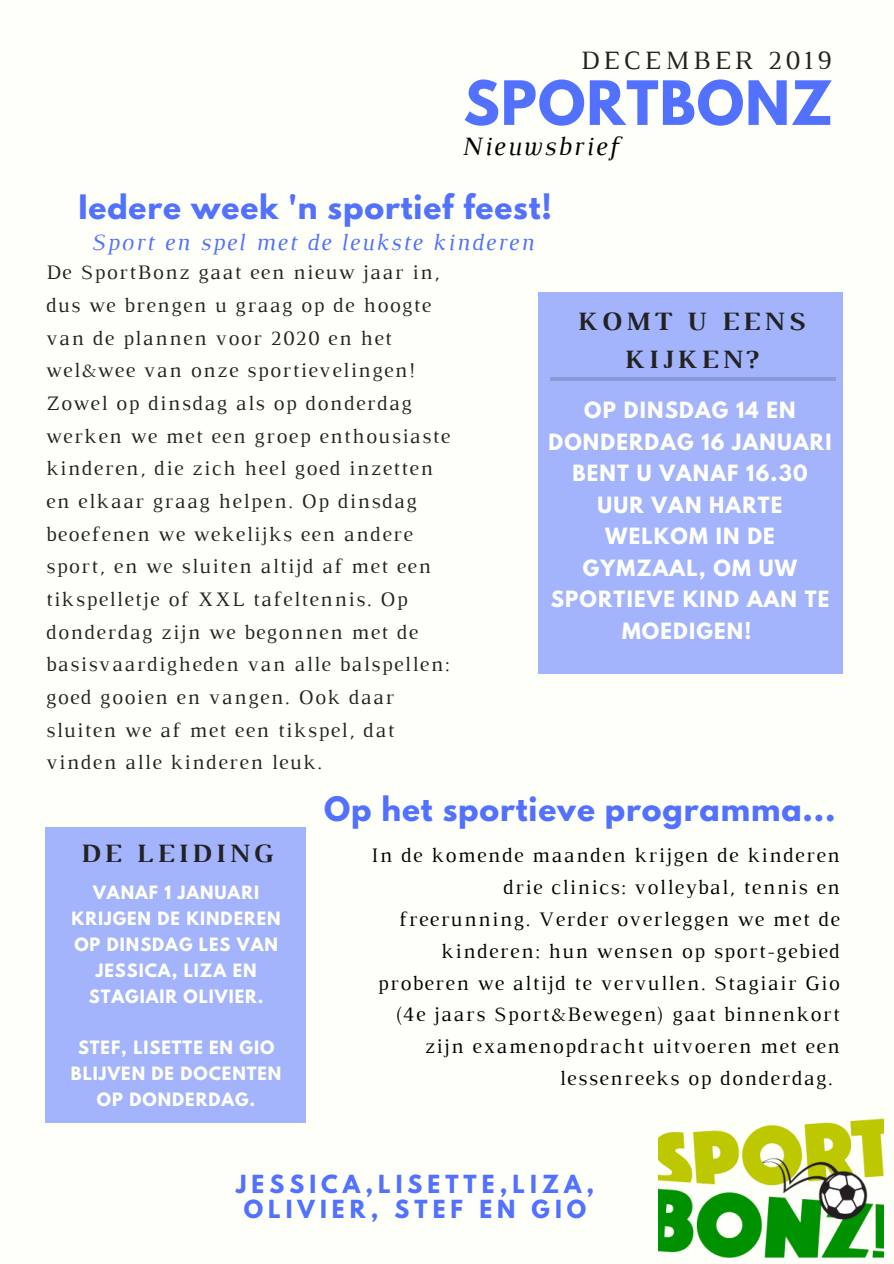
<style>
.page{position:relative;width:894px;height:1264px;background:#fff}
.page>*{position:absolute;margin:0;border:0;box-sizing:border-box;transform-origin:0 0}
.t1{font:700 54px "League Spartan";letter-spacing:.02em;color:#5271ff}
.t2{font:700 29.85px "League Spartan";letter-spacing:.03em;color:#5271ff}
.t3{font:700 27px/37.2px "Luthier";letter-spacing:.14em;color:#222;text-align:center}
.t4{font:27px "Luthier";letter-spacing:.14em;color:#222}
.t5{font:italic 27px "Luthier";letter-spacing:.07em;color:#000}
.t6{font:italic 24px "Luthier";letter-spacing:.07em;color:#5271ff}
.t7{font:700 22.05px/24.9px "League Spartan";letter-spacing:.23em;color:#5271ff;text-align:center}
.t8{font:21px/32.7px "Luthier";letter-spacing:.07em;color:#222}
.t9{font:21px "Luthier";letter-spacing:.07em;color:#000}
.t10{font:700 19.8px/31.5px "League Spartan";letter-spacing:.06em;color:#fffff9;text-align:center}
.t11{font:700 16.35px/25.8px "League Spartan";letter-spacing:.06em;color:#fffff9;text-align:center}
</style>
<div class="page">
<div style="left:0;top:0;width:893px;height:1263px;background:#fffff9"></div>
<div style="left:538px;top:293px;width:304px;height:380px;background:#a4b4fc"></div>
<hr style="left:550px;top:377px;width:285px;height:3px;background:#000">
<img style="left:658px;top:1118px;width:225px;height:139px">
<div style="left:46px;top:827px;width:260px;height:295px;background:#a4b4fc"></div>
<p class="t4" style="left:580px;top:50px;width:253px">DECEMBER 2019</p>
<h1 class="t1" style="left:463px;top:76px;width:370px">SPORTBONZ</h1>
<p class="t5" style="left:461px;top:136px;width:159px">Nieuwsbrief</p>
<h2 class="t2" style="left:78px;top:192px;width:475px">Iedere week 'n sportief feest!</h2>
<p class="t6" style="left:91px;top:234px;width:444px">Sport en spel met de leukste kinderen</p>
<p class="t8" style="left:46px;top:258px;width:405px">De SportBonz gaat een nieuw jaar in, dus we brengen u graag op de hoogte van de plannen voor 2020 en het wel&amp;wee van onze sportievelingen!<br>Zowel op dinsdag als op donderdag werken we met een groep enthousiaste kinderen, die zich heel goed inzetten en elkaar graag helpen. Op dinsdag beoefenen we wekelijks een andere sport, en we sluiten altijd af met een tikspelletje of XXL tafeltennis. Op donderdag zijn we begonnen met de basisvaardigheden van alle balspellen: goed gooien en vangen. Ook daar sluiten we af met een tikspel, dat vinden alle kinderen leuk.</p>
<p class="t3" style="left:577px;top:305px;width:229px">KOMT U EENS<br>KIJKEN?</p>
<p class="t10" style="left:548px;top:397px;width:284px">OP DINSDAG 14 EN<br>DONDERDAG 16 JANUARI<br>BENT U VANAF 16.30<br>UUR VAN HARTE<br>WELKOM IN DE<br>GYMZAAL, OM UW<br>SPORTIEVE KIND AAN TE<br>MOEDIGEN!</p>
<p class="t3" style="left:80px;top:836px;width:193px">DE LEIDING</p>
<p class="t11" style="left:72px;top:881px;width:210px">VANAF 1 JANUARI<br>KRIJGEN DE KINDEREN<br>OP DINSDAG LES VAN<br>JESSICA, LIZA EN<br>STAGIAIR OLIVIER.</p>
<p class="t11" style="left:71px;top:1036px;width:212px">STEF, LISETTE EN GIO<br>BLIJVEN DE DOCENTEN<br>OP DONDERDAG.</p>
<h2 class="t2" style="left:324px;top:794px;width:513px">Op het sportieve programma...</h2>
<p class="t9" style="left:371px;top:847px;width:470px">In de komende maanden krijgen de kinderen</p>
<p class="t9" style="left:503px;top:879px;width:338px">drie clinics: volleybal, tennis en</p>
<p class="t9" style="left:399px;top:911px;width:442px">freerunning. Verder overleggen we met de</p>
<p class="t9" style="left:441px;top:943px;width:400px">kinderen: hun wensen op sport-gebied</p>
<p class="t9" style="left:378px;top:975px;width:463px">proberen we altijd te vervullen. Stagiair Gio</p>
<p class="t9" style="left:395px;top:1006px;width:445px">(4e jaars Sport&amp;Bewegen) gaat binnenkort</p>
<p class="t9" style="left:424px;top:1038px;width:416px">zijn examenopdracht uitvoeren met een</p>
<p class="t9" style="left:559px;top:1070px;width:274px">lessenreeks op donderdag.</p>
<p class="t7" style="left:236px;top:1174px;width:359px">JESSICA,LISETTE,LIZA,<br>OLIVIER, STEF EN GIO</p>
</div>
